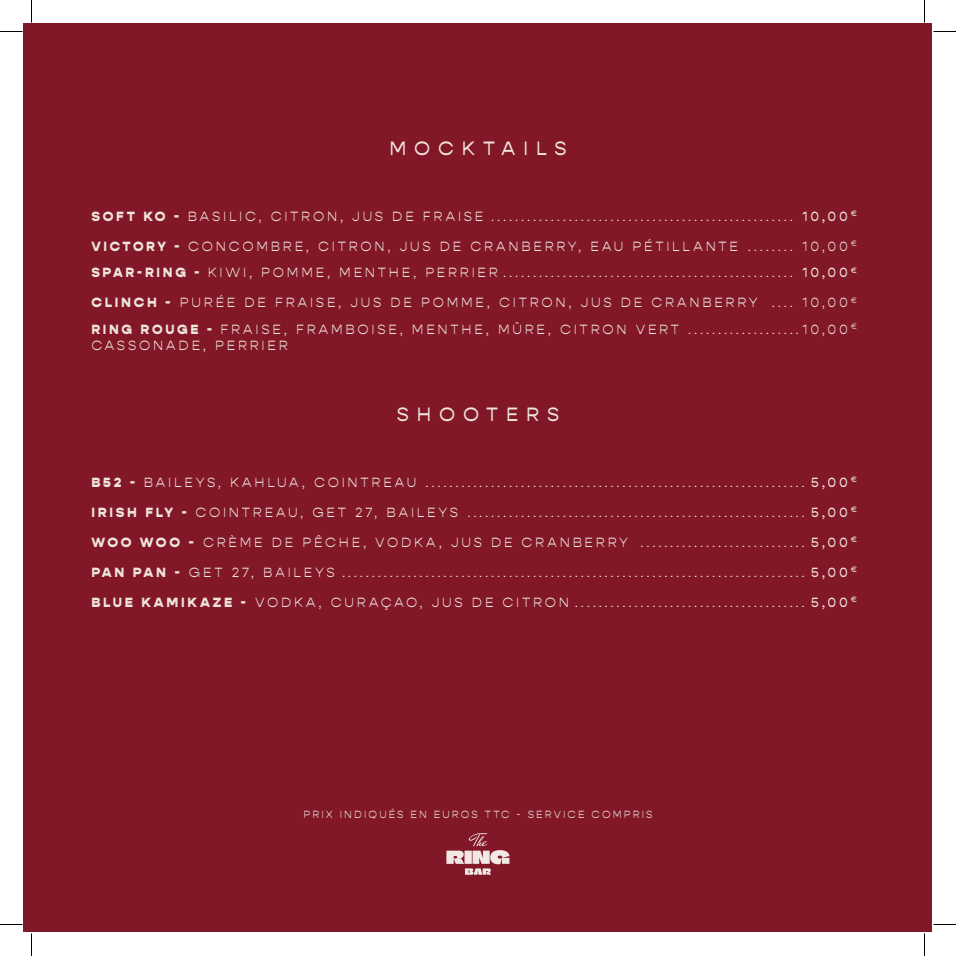
<style>
.page{position:relative;width:956px;height:956px;background:#fff}
.page>*{position:absolute;margin:0;border:0;box-sizing:border-box;transform-origin:0 0}
.t1{font:19.5px "Gopher";letter-spacing:.4em;color:#eee4d9}
.t2{font:300 13.5px/26.4px "Gopher";letter-spacing:.2em;color:#eee4d9}
.t3{font:300 10.5px "Gopher";letter-spacing:.2em;color:#eee4d9}
.s1{font-weight:900}
.s2{font-weight:400}
</style>
<div class="page">
<div style="left:24px;top:24px;width:908px;height:908px;background:#811727"></div>
<svg style="left:446px;top:833px;width:64px;height:42px"></svg>
<svg style="left:0;top:31px;width:22px;height:1px"></svg>
<svg style="left:933px;top:31px;width:23px;height:1px"></svg>
<svg style="left:0;top:924px;width:22px;height:1px"></svg>
<svg style="left:933px;top:924px;width:23px;height:1px"></svg>
<svg style="left:31px;top:0;width:1px;height:23px"></svg>
<svg style="left:31px;top:933px;width:1px;height:23px"></svg>
<svg style="left:924px;top:0;width:1px;height:23px"></svg>
<svg style="left:924px;top:933px;width:1px;height:23px"></svg>
<h1 class="t1" style="left:389px;top:137px;width:179px">MOCKTAILS</h1>
<p class="t2" style="left:91px;top:203px;width:767px"><span class="s1">SOFT KO -</span> BASILIC, CITRON, JUS DE FRAISE ................................................... <span class="s2">10,00</span> <sup>€</sup></p>
<p class="t2" style="left:91px;top:233px;width:767px"><span class="s1">VICTORY -</span> CONCOMBRE, CITRON, JUS DE CRANBERRY, EAU PÉTILLANTE ........ 10,00 <sup>€<br></sup><span class="s1">SPAR-RING -</span> KIWI, POMME, MENTHE, PERRIER ................................................. <span class="s2">10,00</span> <sup>€</sup></p>
<p class="t2" style="left:91px;top:290px;width:767px"><span class="s1">CLINCH -</span> PURÉE DE FRAISE, JUS DE POMME, CITRON, JUS DE CRANBERRY .... 10,00 <sup>€<br></sup><span class="s1">RING ROUGE -</span> FRAISE, FRAMBOISE, MENTHE, MÛRE, CITRON VERT ...................10,00 <sup>€</sup></p>
<p class="t2" style="left:91px;top:333px;width:198px">CASSONADE, PERRIER</p>
<h1 class="t1" style="left:397px;top:403px;width:164px">SHOOTERS</h1>
<p class="t2" style="left:91px;top:469px;width:767px"><span class="s1">B52 -</span> BAILEYS, KAHLUA, COINTREAU ................................................................ <span class="s2">5,00</span> <sup>€</sup></p>
<p class="t2" style="left:91px;top:499px;width:767px"><span class="s1">IRISH FLY -</span> COINTREAU, GET 27, BAILEYS ......................................................... <span class="s2">5,00</span> <sup>€</sup></p>
<p class="t2" style="left:91px;top:529px;width:767px"><span class="s1">WOO WOO -</span> CRÈME DE PÊCHE, VODKA, JUS DE CRANBERRY ............................ <span class="s2">5,00</span> <sup>€</sup></p>
<p class="t2" style="left:91px;top:559px;width:767px"><span class="s1">PAN PAN -</span> GET 27, BAILEYS .............................................................................. <span class="s2">5,00</span> <sup>€</sup></p>
<p class="t2" style="left:91px;top:589px;width:767px"><span class="s1">BLUE KAMIKAZE -</span> VODKA, CURAÇAO, JUS DE CITRON ....................................... <span class="s2">5,00</span> <sup>€</sup></p>
<p class="t3" style="left:303px;top:808px;width:351px">PRIX INDIQUÉS EN EUROS TTC - SERVICE COMPRIS</p>
</div>
